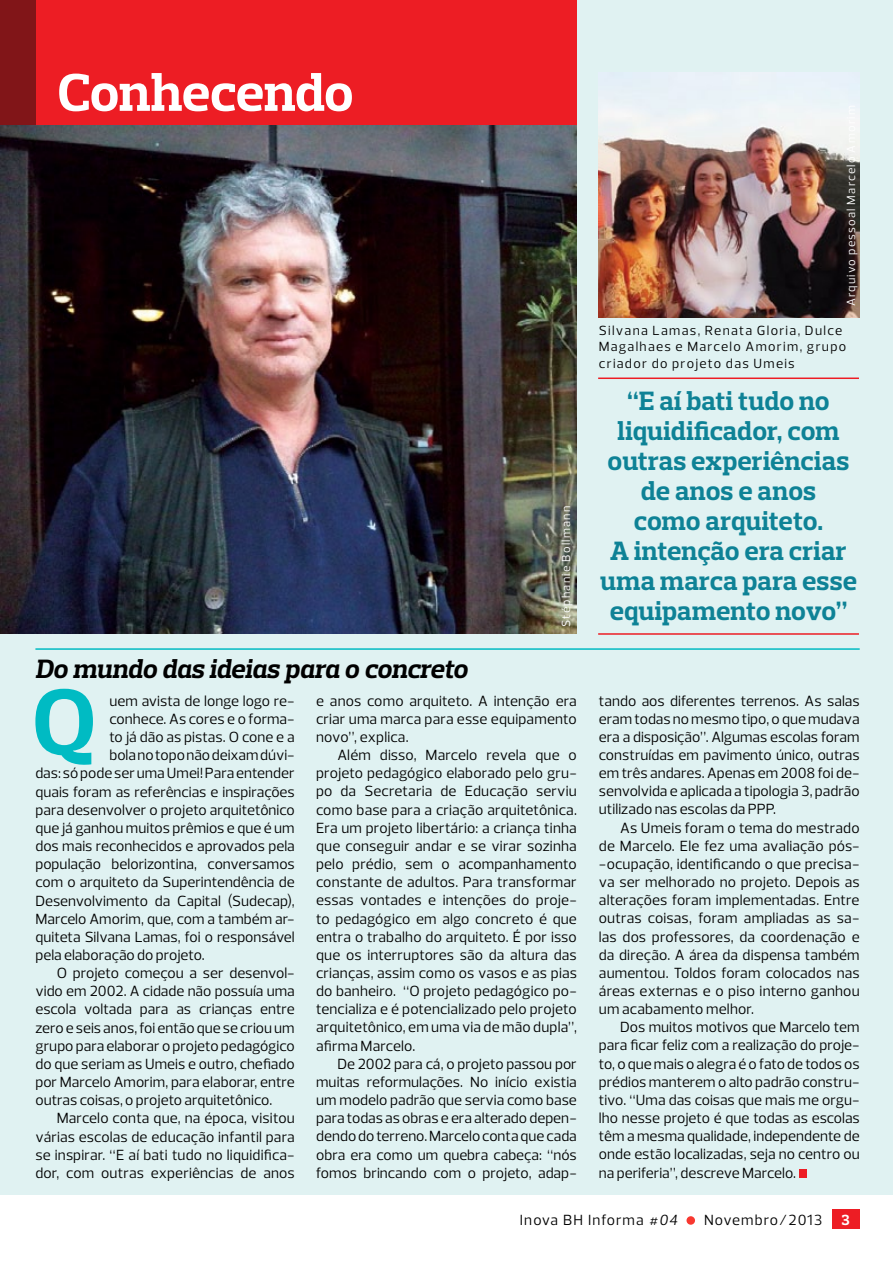
<style>
.page{position:relative;width:893px;height:1263px;background:#fff}
.page>*{position:absolute;margin:0;border:0;box-sizing:border-box;transform-origin:0 0}
.t1{font:95.1px "Odebrecht Slab";color:#00bbc3}
.t2{font:54px "Odebrecht Slab";letter-spacing:-.01em;color:#fff}
.t3{font:27px/30px "Odebrecht Slab";color:#0e8296;text-align:center}
.t4{font:italic 27px "Odebrecht Slab";letter-spacing:-.015em;color:#000}
.t5{font:15px/18.1px "Odebrecht Sans";color:#000;text-align:justify}
.t6{font:15px "Odebrecht Sans";letter-spacing:.065em;color:#000}
.t7{font:15px "Odebrecht Slab";color:#fff}
.t8{font:13.5px/16.5px "Odebrecht Sans";letter-spacing:.095em;color:#000}
.t9{font:12px "Odebrecht Sans";letter-spacing:.1em;color:#fff}
.s1{font-style:italic}
</style>
<div class="page">
<div style="left:0;top:0;width:893px;height:1195px;background:#e0f2f2"></div>
<img style="left:0;top:125px;width:577px;height:508px">
<div style="left:686px;top:1216px;width:9px;height:9px;background:#f83830;border-radius:50%"></div>
<div style="left:832px;top:1209px;width:28px;height:20px;background:#ed1d24"></div>
<div style="left:0;top:0;width:577px;height:125px;background:#ed1d24"></div>
<div style="left:0;top:0;width:35px;height:125px;background:#811518"></div>
<hr style="left:35px;top:648px;width:825px;height:2px;background:#00bbc3">
<div style="left:799px;top:1169px;width:8px;height:9px;background:#ed1d24"></div>
<hr style="left:598px;top:377px;width:261px;height:2px;background:#ed1d24">
<hr style="left:598px;top:633px;width:261px;height:2px;background:#ed1d24">
<img style="left:598px;top:72px;width:262px;height:246px">
<h2 class="t2" style="left:57px;top:60px;width:298px">Conhecendo</h2>
<p class="t9" style="left:559px;top:627px;width:122px;rotate:-90deg">Stéphanie Bollmann</p>
<h3 class="t4" style="left:35px;top:652px;width:434px">Do mundo das ideias para o concreto</h3>
<h1 class="t1" style="left:32px;top:664px;width:65px">Q</h1>
<p class="t5" style="left:109px;top:692px;width:187px">uem avista de longe logo re-</p>
<p class="t5" style="left:316px;top:692px;width:262px">e anos como arquiteto. A intenção era criar uma marca para esse equipamento novo”, explica.</p>
<p class="t5" style="left:316px;top:746px;width:262px;text-indent:21px">Além disso, Marcelo revela que o projeto pedagógico elaborado pelo gru&shy;po da Secretaria de Educação serviu como base para a criação arquitetônica.<br>Era um projeto libertário: a criança tinha que conseguir andar e se virar sozinha pelo prédio, sem o acompanhamento constante de adultos. Para transformar essas vontades e intenções do proje&shy;to pedagógico em algo concreto é que entra o trabalho do arquiteto. É por isso que os interruptores são da altura das crianças, assim como os vasos e as pias do banheiro. “O projeto pedagógico po&shy;tencializa e é potencializado pelo projeto arquitetônico, em uma via de mão dupla”, afirma Marcelo.</p>
<p class="t5" style="left:316px;top:1055px;width:262px;text-indent:21px">De 2002 para cá, o projeto passou por muitas reformulações. No início existia um modelo padrão que servia como base para todas as obras e era alterado depen&shy;dendo do terreno. Marcelo conta que cada obra era como um quebra cabeça: “nós fomos brincando com o projeto, adap-</p>
<p class="t5" style="left:109px;top:710px;width:187px">conhece. As cores e o forma-</p>
<p class="t5" style="left:109px;top:728px;width:187px">to já dão as pistas. O cone e a</p>
<p class="t5" style="left:109px;top:746px;width:187px">bola no topo não deixam dúvi-</p>
<p class="t5" style="left:35px;top:764px;width:261px">das: só pode ser uma Umei! Para entender</p>
<p class="t5" style="left:35px;top:783px;width:261px">quais foram as referências e inspirações</p>
<p class="t5" style="left:35px;top:801px;width:261px">para desenvolver o projeto arquitetônico</p>
<p class="t5" style="left:35px;top:819px;width:261px">que já ganhou muitos prêmios e que é um</p>
<p class="t5" style="left:35px;top:837px;width:261px">dos mais reconhecidos e aprovados pela</p>
<p class="t5" style="left:35px;top:855px;width:261px">população belorizontina, conversamos</p>
<p class="t5" style="left:35px;top:873px;width:261px">com o arquiteto da Superintendência de</p>
<p class="t5" style="left:35px;top:891px;width:261px">Desenvolvimento da Capital (Sudecap),</p>
<p class="t5" style="left:35px;top:910px;width:261px">Marcelo Amorim, que, com a também ar-</p>
<p class="t5" style="left:35px;top:928px;width:261px">quiteta Silvana Lamas, foi o responsável</p>
<p class="t5" style="left:35px;top:946px;width:171px">pela elaboração do projeto.</p>
<p class="t5" style="left:57px;top:964px;width:240px">O projeto começou a ser desenvol-</p>
<p class="t5" style="left:35px;top:982px;width:261px">vido em 2002. A cidade não possuía uma</p>
<p class="t5" style="left:35px;top:1000px;width:261px">escola voltada para as crianças entre</p>
<p class="t5" style="left:35px;top:1018px;width:261px">zero e seis anos, foi então que se criou um</p>
<p class="t5" style="left:35px;top:1037px;width:261px">grupo para elaborar o projeto pedagógico</p>
<p class="t5" style="left:35px;top:1055px;width:261px">do que seriam as Umeis e outro, chefiado</p>
<p class="t5" style="left:35px;top:1073px;width:261px">por Marcelo Amorim, para elaborar, entre</p>
<p class="t5" style="left:35px;top:1091px;width:238px">outras coisas, o projeto arquitetônico.</p>
<p class="t5" style="left:57px;top:1109px;width:240px">Marcelo conta que, na época, visitou</p>
<p class="t5" style="left:35px;top:1127px;width:261px">várias escolas de educação infantil para</p>
<p class="t5" style="left:35px;top:1146px;width:261px">se inspirar. “E aí bati tudo no liquidifica-</p>
<p class="t5" style="left:35px;top:1164px;width:261px">dor, com outras experiências de anos</p>
<p class="t9" style="left:844px;top:306px;width:202px;rotate:-90deg">Arquivo pessoal Marcelo Amorim</p>
<p class="t8" style="left:599px;top:322px;width:249px">Silvana Lamas, Renata Gloria, Dulce<br>Magalhaes e Marcelo Amorim, grupo criador do projeto das Umeis</p>
<h3 class="t3" style="left:600px;top:386px;width:258px">“E aí bati tudo no liquidificador, com outras experiências de anos e anos<br>como arquiteto.<br>A intenção era criar uma marca para esse equipamento novo”</h3>
<p class="t5" style="left:599px;top:691px;width:262px">tando aos diferentes terrenos. As salas eram todas no mesmo tipo, o que mudava era a disposição”. Algumas escolas foram construídas em pavimento único, outras em três andares. Apenas em 2008 foi de&shy;senvolvida e aplicada a tipologia 3, padrão utilizado nas escolas da PPP.</p>
<p class="t5" style="left:599px;top:819px;width:262px;text-indent:21px">As Umeis foram o tema do mestrado de Marcelo. Ele fez uma avaliação pós--ocupação, identificando o que precisa&shy;va ser melhorado no projeto. Depois as alterações foram implementadas. Entre outras coisas, foram ampliadas as sa&shy;las dos professores, da coordenação e da direção. A área da dispensa também aumentou. Toldos foram colocados nas áreas externas e o piso interno ganhou um acabamento melhor.</p>
<p class="t5" style="left:599px;top:1018px;width:262px;text-indent:21px">Dos muitos motivos que Marcelo tem para ficar feliz com a realização do proje&shy;to, o que mais o alegra é o fato de todos os prédios manterem o alto padrão constru&shy;tivo. “Uma das coisas que mais me orgu&shy;lho nesse projeto é que todas as escolas têm a mesma qualidade, independente de onde estão localizadas, seja no centro ou na periferia”, descreve Marcelo.</p>
<p class="t6" style="left:520px;top:1210px;width:159px">Inova BH Informa <span class="s1">#04</span></p>
<p class="t6" style="left:704px;top:1210px;width:120px">Novembro/2013</p>
<p class="t7" style="left:842px;top:1210px;width:9px">3</p>
</div>
